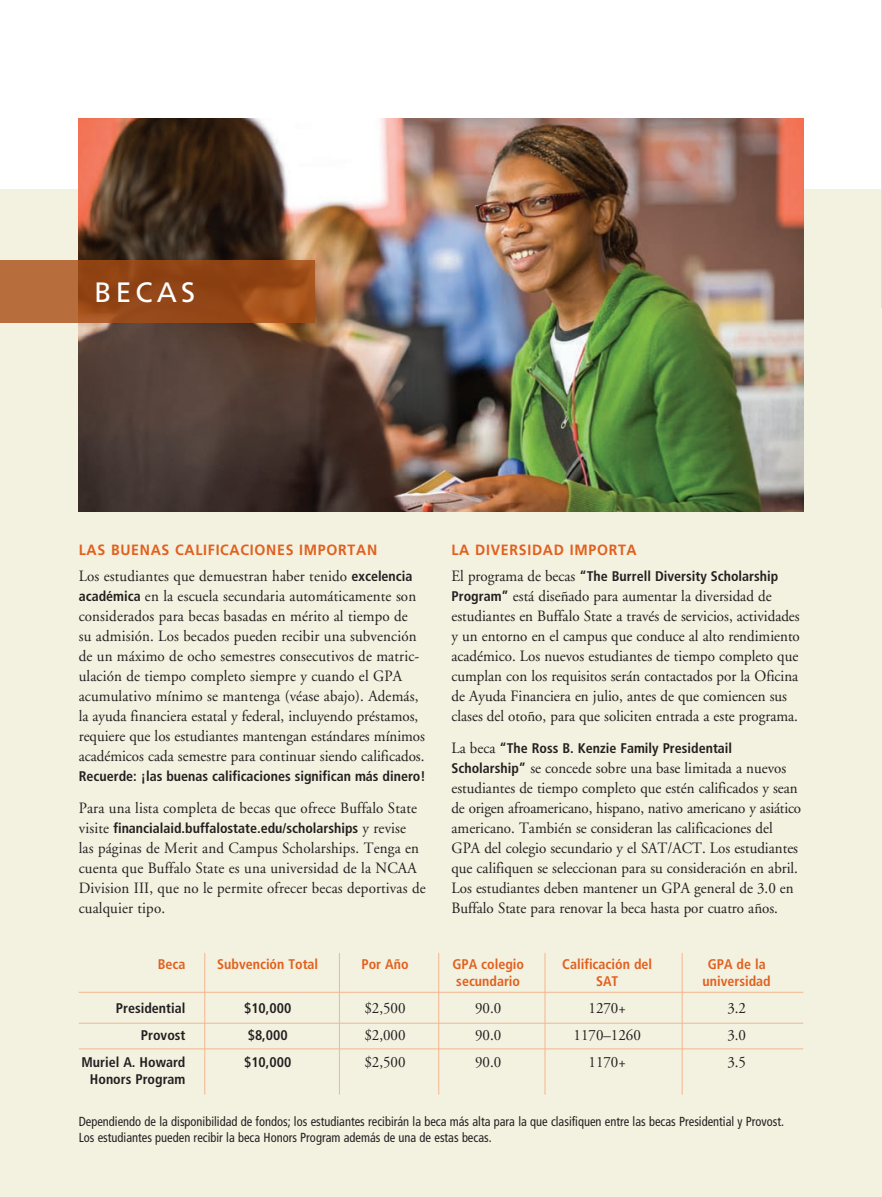
<style>
.page{position:relative;width:882px;height:1197px;background:#fff}
.page>*{position:absolute;margin:0;border:0;box-sizing:border-box;transform-origin:0 0}
.t1{font:28px "Frutiger";letter-spacing:.15em;color:#fff}
.t2{font:15.75px/19.9px "Adobe Garamond";color:#231f20;scale:.95 1}
.t3{font:700 14.88px "Frutiger";letter-spacing:.05em;color:#e1601e;scale:.95 1}
.t4{font:700 condensed 14px "Frutiger";color:#231f20}
.t5{font:700 condensed 14px "Frutiger";color:#e1601e}
.t6{font:condensed 13.12px/15.8px "Frutiger";color:#231f20;scale:.95 1}
.s1{font-family:"Frutiger";font-weight:700;font-stretch:condensed;font-size:14px}
.s2{font-family:"Adobe Garamond";font-weight:400;font-stretch:normal;font-size:15.75px}
</style>
<div class="page">
<div style="left:0;top:189px;width:882px;height:1008px;background:#f3f1e0"></div>
<img style="left:79px;top:118px;width:724px;height:394px">
<svg style="left:0;top:260px;width:315px;height:63px;background:#9e501f"></svg>
<hr style="left:204px;top:953px;width:1px;height:142px;background:#f3b993">
<hr style="left:339px;top:953px;width:1px;height:142px;background:#f3b993">
<hr style="left:438px;top:953px;width:1px;height:142px;background:#f3b993">
<hr style="left:544px;top:953px;width:2px;height:142px;background:#f3b993">
<hr style="left:682px;top:953px;width:1px;height:142px;background:#f3b993">
<hr style="left:79px;top:992px;width:724px;height:1px;background:#f3b993">
<hr style="left:79px;top:1023px;width:724px;height:1px;background:#f3b993">
<hr style="left:79px;top:1048px;width:724px;height:1px;background:#f3b993">
<h1 class="t1" style="left:94px;top:276px;width:102px">BECAS</h1>
<p class="t3" style="left:79px;top:541px;width:316px">LAS BUENAS CALIFICACIONES IMPORTAN</p>
<p class="t2" style="left:79px;top:566px;width:366px">Los estudiantes que demuestran haber tenido <span class="s1">excelencia académica</span> en la escuela secundaria automáticamente son considerados para becas basadas en mérito al tiempo de<br>su admisión. Los becados pueden recibir una subvención de un máximo de ocho semestres consecutivos de matric&shy;ulación de tiempo completo siempre y cuando el GPA acumulativo mínimo se mantenga (véase abajo). Además, la ayuda financiera estatal y federal, incluyendo préstamos, requiere que los estudiantes mantengan estándares mínimos académicos cada semestre para continuar siendo calificados.</p>
<p class="t4" style="left:79px;top:768px;width:348px">Recuerde: ¡las buenas calificaciones significan más dinero!</p>
<p class="t2" style="left:79px;top:799px;width:358px">Para una lista completa de becas que ofrece Buffalo State</p>
<p class="t4" style="left:79px;top:820px;width:329px"><span class="s2">visite</span> financialaid.buffalostate.edu/scholarships <span class="s2">y revise</span></p>
<p class="t2" style="left:79px;top:839px;width:367px">las páginas de Merit and Campus Scholarships. Tenga en cuenta que Buffalo State es una universidad de la NCAA Division III, que no le permite ofrecer becas deportivas de cualquier tipo.</p>
<p class="t3" style="left:452px;top:541px;width:197px">LA DIVERSIDAD IMPORTA</p>
<p class="t4" style="left:452px;top:568px;width:328px"><span class="s2">El programa de becas</span> “The Burrell Diversity Scholarship</p>
<p class="t2" style="left:452px;top:586px;width:368px"><span class="s1">Program”</span> está diseñado para aumentar la diversidad de estudiantes en Buffalo State a través de servicios, actividades y un entorno en el campus que conduce al alto rendimiento académico. Los nuevos estudiantes de tiempo completo que cumplan con los requisitos serán contactados por la Oficina de Ayuda Financiera en julio, antes de que comiencen sus clases del otoño, para que soliciten entrada a este programa.</p>
<p class="t4" style="left:452px;top:740px;width:282px"><span class="s2">La beca</span> “The Ross B. Kenzie Family Presidentail</p>
<p class="t2" style="left:452px;top:759px;width:370px"><span class="s1">Scholarship”</span> se concede sobre una base limitada a nuevos estudiantes de tiempo completo que estén calificados y sean de origen afroamericano, hispano, nativo americano y asiático americano. También se consideran las calificaciones del GPA del colegio secundario y el SAT/ACT. Los estudiantes que califiquen se seleccionan para su consideración en abril.<br>Los estudiantes deben mantener un GPA general de 3.0 en Buffalo State para renovar la beca hasta por cuatro años.</p>
<p class="t5" style="left:158px;top:955px;width:29px">Beca</p>
<p class="t5" style="left:217px;top:955px;width:102px">Subvención Total</p>
<p class="t5" style="left:361px;top:955px;width:49px">Por Año</p>
<p class="t5" style="left:452px;top:955px;width:73px">GPA colegio</p>
<p class="t5" style="left:562px;top:955px;width:91px">Calificación del</p>
<p class="t5" style="left:708px;top:955px;width:60px">GPA de la</p>
<p class="t5" style="left:456px;top:973px;width:65px">secundario</p>
<p class="t5" style="left:596px;top:973px;width:24px">SAT</p>
<p class="t5" style="left:703px;top:973px;width:70px">universidad</p>
<p class="t4" style="left:116px;top:1000px;width:71px">Presidential</p>
<p class="t4" style="left:244px;top:1000px;width:49px">$10,000</p>
<p class="t2" style="left:364px;top:999px;width:45px">$2,500</p>
<p class="t2" style="left:475px;top:999px;width:29px">90.0</p>
<p class="t2" style="left:589px;top:999px;width:41px">1270+</p>
<p class="t2" style="left:727px;top:999px;width:21px">3.2</p>
<p class="t4" style="left:141px;top:1027px;width:46px">Provost</p>
<p class="t4" style="left:248px;top:1027px;width:42px">$8,000</p>
<p class="t2" style="left:364px;top:1025px;width:45px">$2,000</p>
<p class="t2" style="left:475px;top:1025px;width:29px">90.0</p>
<p class="t2" style="left:574px;top:1025px;width:72px">1170–1260</p>
<p class="t2" style="left:727px;top:1025px;width:21px">3.0</p>
<p class="t4" style="left:82px;top:1054px;width:105px">Muriel A. Howard</p>
<p class="t4" style="left:244px;top:1054px;width:49px">$10,000</p>
<p class="t2" style="left:364px;top:1052px;width:45px">$2,500</p>
<p class="t2" style="left:475px;top:1052px;width:29px">90.0</p>
<p class="t2" style="left:589px;top:1052px;width:41px">1170+</p>
<p class="t2" style="left:727px;top:1052px;width:21px">3.5</p>
<p class="t4" style="left:90px;top:1071px;width:97px">Honors Program</p>
<p class="t6" style="left:79px;top:1114px;width:744px">Dependiendo de la disponibilidad de fondos; los estudiantes recibirán la beca más alta para la que clasifiquen entre las becas Presidential y Provost.<br>Los estudiantes pueden recibir la beca Honors Program además de una de estas becas.</p>
</div>
